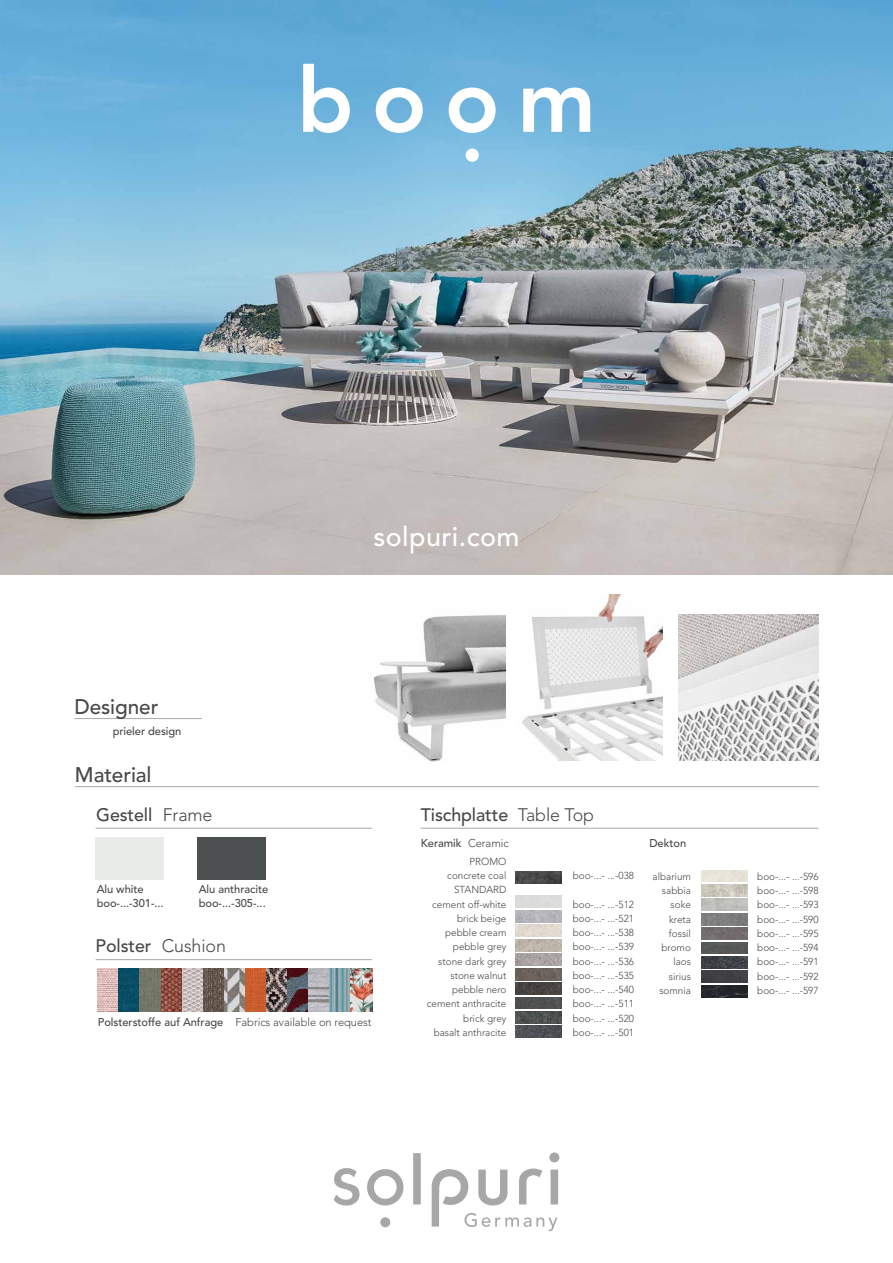
<style>
.page{position:relative;width:893px;height:1263px;background:#fff}
.page>*{position:absolute;margin:0;border:0;box-sizing:border-box;transform-origin:0 0}
.t1{font:800 90px "Avenir LT Std";color:#fff}
.t2{font:500 27px "Avenir LT Std";letter-spacing:.015em;color:#fff}
.t3{font:500 21px "Avenir LT Std";letter-spacing:-.005em;color:#484847}
.t4{font:500 18px "Avenir LT Std";letter-spacing:-.005em;color:#484847}
.t5{font:500 11.25px/13.5px "Avenir LT Std";letter-spacing:-.005em;color:#484847}
.t6{font:300 11.25px "Avenir LT Std";letter-spacing:-.005em;color:#484847}
.t7{font:300 10.2px/14.2px "Avenir LT Std";color:#484847;text-align:right}
.s1{font-weight:300}
.s2{font-weight:500}
</style>
<div class="page">
<img style="left:0;top:0;width:893px;height:574px">
<svg style="left:367px;top:1169px;width:36px;height:36px"></svg>
<div style="left:413px;top:1153px;width:8px;height:51px;background:#a7a7a8"></div>
<div style="left:380px;top:1217px;width:10px;height:10px;background:#a7a7a8;border-radius:50%"></div>
<div style="left:549px;top:1152px;width:10px;height:10px;background:#a7a7a8;border-radius:50%"></div>
<div style="left:551px;top:1169px;width:7px;height:35px;background:#a7a7a8"></div>
<svg style="left:334px;top:1168px;width:25px;height:37px"></svg>
<svg style="left:432px;top:1168px;width:125px;height:63px"></svg>
<div style="left:466px;top:149px;width:13px;height:13px;background:#fff;border-radius:50%"></div>
<hr style="left:75px;top:786px;width:744px;height:1px;background:#a9a9aa">
<hr style="left:74px;top:718px;width:128px;height:1px;background:#a9a9aa">
<hr style="left:96px;top:828px;width:276px;height:1px;background:#a9a9aa">
<div style="left:96px;top:837px;width:68px;height:42px;background:#e9ebe9"></div>
<div style="left:198px;top:837px;width:68px;height:42px;background:#4b4f50"></div>
<hr style="left:96px;top:959px;width:276px;height:1px;background:#a9a9aa">
<hr style="left:421px;top:828px;width:398px;height:1px;background:#a9a9aa">
<img style="left:701px;top:956px;width:46px;height:12px">
<img style="left:701px;top:971px;width:46px;height:12px">
<img style="left:701px;top:913px;width:46px;height:12px">
<img style="left:701px;top:942px;width:46px;height:12px">
<img style="left:701px;top:928px;width:46px;height:11px">
<img style="left:701px;top:985px;width:46px;height:12px">
<img style="left:701px;top:899px;width:46px;height:12px">
<img style="left:701px;top:884px;width:46px;height:12px">
<img style="left:522px;top:595px;width:140px;height:166px">
<img style="left:678px;top:615px;width:141px;height:146px">
<img style="left:374px;top:615px;width:131px;height:147px">
<img style="left:516px;top:871px;width:45px;height:12px">
<img style="left:516px;top:910px;width:45px;height:12px">
<img style="left:516px;top:1011px;width:45px;height:12px">
<img style="left:516px;top:1026px;width:45px;height:12px">
<img style="left:516px;top:997px;width:45px;height:12px">
<img style="left:516px;top:954px;width:45px;height:11px">
<img style="left:516px;top:968px;width:45px;height:12px">
<img style="left:516px;top:925px;width:45px;height:12px">
<img style="left:516px;top:939px;width:45px;height:12px">
<img style="left:516px;top:982px;width:45px;height:12px">
<img style="left:98px;top:968px;width:274px;height:43px">
<h1 class="t1" style="left:297px;top:47px;width:300px">boom</h1>
<h2 class="t2" style="left:373px;top:521px;width:148px">solpuri.com</h2>
<h3 class="t3" style="left:74px;top:694px;width:85px">Designer</h3>
<p class="t5" style="left:113px;top:724px;width:70px">prieler design</p>
<h3 class="t3" style="left:75px;top:762px;width:78px">Material</h3>
<h3 class="t4" style="left:96px;top:804px;width:118px">Gestell <span class="s1">Frame</span></h3>
<p class="t5" style="left:97px;top:883px;width:68px">Alu white boo-...-301-...</p>
<p class="t5" style="left:199px;top:883px;width:71px">Alu anthracite boo-...-305-...</p>
<h3 class="t4" style="left:96px;top:936px;width:132px">Polster <span class="s1">Cushion</span></h3>
<p class="t6" style="left:98px;top:1015px;width:275px"><span class="s2">Polsterstoffe auf Anfrage</span> Fabrics available on request</p>
<h3 class="t4" style="left:421px;top:804px;width:175px">Tischplatte <span class="s1">Table Top</span></h3>
<p class="t5" style="left:421px;top:836px;width:90px">Keramik <span class="s1">Ceramic</span></p>
<p class="t7" style="left:447px;top:854px;width:61px">PROMO concrete coal</p>
<p class="t7" style="left:432px;top:883px;width:76px">STANDARD cement off-white</p>
<p class="t7" style="left:573px;top:868px;width:63px">boo-...- ...-038</p>
<p class="t7" style="left:573px;top:897px;width:63px">boo-...- ...-512</p>
<p class="t7" style="left:457px;top:911px;width:51px">brick beige</p>
<p class="t7" style="left:573px;top:911px;width:63px">boo-...- ...-521</p>
<p class="t7" style="left:445px;top:925px;width:63px">pebble cream</p>
<p class="t7" style="left:573px;top:925px;width:63px">boo-...- ...-538</p>
<p class="t7" style="left:453px;top:940px;width:55px">pebble grey</p>
<p class="t7" style="left:573px;top:940px;width:63px">boo-...- ...-539</p>
<p class="t7" style="left:438px;top:954px;width:70px">stone dark grey</p>
<p class="t7" style="left:573px;top:954px;width:63px">boo-...- ...-536</p>
<p class="t7" style="left:451px;top:968px;width:57px">stone walnut</p>
<p class="t7" style="left:573px;top:968px;width:63px">boo-...- ...-535</p>
<p class="t7" style="left:452px;top:982px;width:56px">pebble nero</p>
<p class="t7" style="left:573px;top:982px;width:63px">boo-...- ...-540</p>
<p class="t7" style="left:427px;top:997px;width:81px">cement anthracite</p>
<p class="t7" style="left:573px;top:997px;width:63px">boo-...- ...-511</p>
<p class="t7" style="left:463px;top:1011px;width:45px">brick grey</p>
<p class="t7" style="left:573px;top:1011px;width:63px">boo-...- ...-520</p>
<p class="t7" style="left:434px;top:1025px;width:74px">basalt anthracite</p>
<p class="t7" style="left:573px;top:1025px;width:63px">boo-...- ...-501</p>
<p class="t5" style="left:649px;top:836px;width:38px">Dekton</p>
<p class="t7" style="left:653px;top:869px;width:40px">albarium</p>
<p class="t7" style="left:757px;top:869px;width:63px">boo-...- ...-596</p>
<p class="t7" style="left:662px;top:883px;width:31px">sabbia</p>
<p class="t7" style="left:757px;top:883px;width:63px">boo-...- ...-598</p>
<p class="t7" style="left:671px;top:898px;width:22px">soke</p>
<p class="t7" style="left:757px;top:898px;width:63px">boo-...- ...-593</p>
<p class="t7" style="left:669px;top:912px;width:23px">kreta</p>
<p class="t7" style="left:757px;top:912px;width:63px">boo-...- ...-590</p>
<p class="t7" style="left:669px;top:926px;width:24px">fossil</p>
<p class="t7" style="left:757px;top:926px;width:63px">boo-...- ...-595</p>
<p class="t7" style="left:662px;top:940px;width:31px">bromo</p>
<p class="t7" style="left:757px;top:940px;width:63px">boo-...- ...-594</p>
<p class="t7" style="left:673px;top:955px;width:19px">laos</p>
<p class="t7" style="left:757px;top:955px;width:63px">boo-...- ...-591</p>
<p class="t7" style="left:669px;top:969px;width:24px">sirius</p>
<p class="t7" style="left:757px;top:969px;width:63px">boo-...- ...-592</p>
<p class="t7" style="left:659px;top:983px;width:33px">somnia</p>
<p class="t7" style="left:757px;top:983px;width:63px">boo-...- ...-597</p>
</div>
